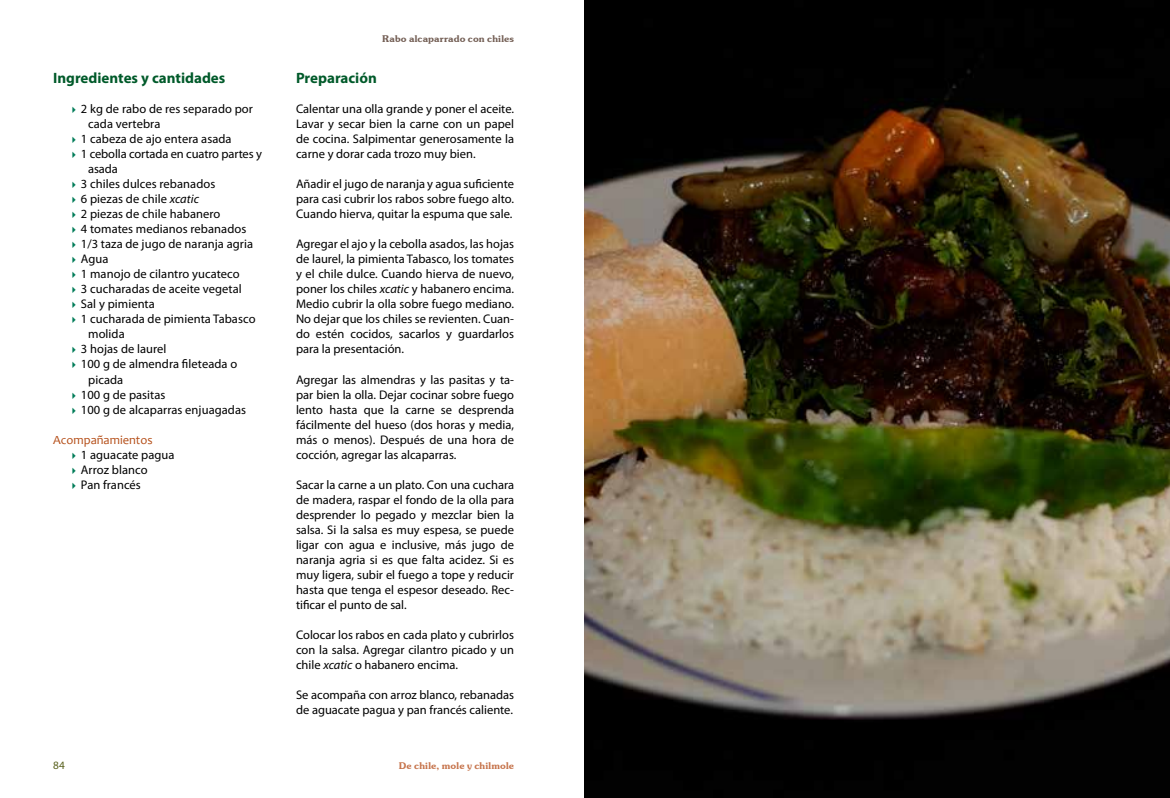
<style>
.page{position:relative;width:1170px;height:798px;background:#fff}
.page>*{position:absolute;margin:0;border:0;box-sizing:border-box;transform-origin:0 0}
.t1{font:700 15px "Myriad Pro";color:#005a2a}
.t2{font:12.5px/15px "Myriad Pro";color:#000;text-align:justify}
.t3{font:12.5px "Candara";color:#b54f19}
.t4{font:11.25px "Myriad Pro";color:#59611d}
.t5{font:600 10px "Souvenir Itc TEE";letter-spacing:.02em;color:#735e54}
.t6{font:600 10px "Souvenir Itc TEE";letter-spacing:.02em;color:#c6744c}
.s1{font-style:italic}
</style>
<div class="page">
<img style="left:585px;top:0;width:584px;height:797px">
<p class="t1" style="left:53px;top:68px;width:174px">Ingredientes y cantidades</p>
<p class="t2" style="left:81px;top:101px;width:173px">2 kg de rabo de res separado por</p>
<p class="t2" style="left:88px;top:116px;width:74px">cada vertebra</p>
<p class="t2" style="left:81px;top:131px;width:152px">1 cabeza de ajo entera asada</p>
<p class="t2" style="left:81px;top:146px;width:182px">1 cebolla cortada en cuatro partes y</p>
<p class="t2" style="left:88px;top:161px;width:31px">asada</p>
<p class="t2" style="left:81px;top:176px;width:136px">3 chiles dulces rebanados</p>
<p class="t2" style="left:81px;top:191px;width:120px">6 piezas de chile <span class="s1">xcatic</span></p>
<p class="t2" style="left:81px;top:206px;width:141px">2 piezas de chile habanero</p>
<p class="t2" style="left:81px;top:221px;width:167px">4 tomates medianos rebanados</p>
<p class="t2" style="left:81px;top:236px;width:173px">1/3 taza de jugo de naranja agria</p>
<p class="t2" style="left:81px;top:251px;width:29px">Agua</p>
<p class="t2" style="left:81px;top:266px;width:160px">1 manojo de cilantro yucateco</p>
<p class="t2" style="left:81px;top:281px;width:162px">3 cucharadas de aceite vegetal</p>
<p class="t2" style="left:81px;top:296px;width:75px">Sal y pimienta</p>
<p class="t2" style="left:81px;top:311px;width:176px">1 cucharada de pimienta Tabasco</p>
<p class="t2" style="left:88px;top:326px;width:38px">molida</p>
<p class="t2" style="left:81px;top:341px;width:87px">3 hojas de laurel</p>
<p class="t2" style="left:81px;top:356px;width:158px">100 g de almendra fileteada o</p>
<p class="t2" style="left:88px;top:371px;width:37px">picada</p>
<p class="t2" style="left:81px;top:386px;width:86px">100 g de pasitas</p>
<p class="t2" style="left:81px;top:401px;width:167px">100 g de alcaparras enjuagadas</p>
<p class="t3" style="left:53px;top:431px;width:101px">Acompañamientos</p>
<p class="t2" style="left:81px;top:446px;width:95px;text-align:left">1 aguacate pagua<br>Arroz blanco<br>Pan francés</p>
<p class="t5" style="left:382px;top:33px;width:133px">Rabo alcaparrado con chiles</p>
<p class="t1" style="left:296px;top:68px;width:82px">Preparación</p>
<p class="t2" style="left:296px;top:101px;width:219px">Calentar una olla grande y poner el aceite.<br>Lavar y secar bien la carne con un papel de cocina. Salpimentar generosamente la carne y dorar cada trozo muy bien.</p>
<p class="t2" style="left:296px;top:176px;width:219px">Añadir el jugo de naranja y agua suficiente para casi cubrir los rabos sobre fuego alto.<br>Cuando hierva, quitar la espuma que sale.</p>
<p class="t2" style="left:296px;top:236px;width:219px">Agregar el ajo y la cebolla asados, las hojas de laurel, la pimienta Tabasco, los tomates y el chile dulce. Cuando hierva de nuevo, poner los chiles <span class="s1">xcatic</span> y habanero encima.<br>Medio cubrir la olla sobre fuego mediano.<br>No dejar que los chiles se revienten. Cuan&shy;do estén cocidos, sacarlos y guardarlos para la presentación.</p>
<p class="t2" style="left:296px;top:371px;width:219px">Agregar las almendras y las pasitas y ta&shy;par bien la olla. Dejar cocinar sobre fuego lento hasta que la carne se desprenda fácilmente del hueso (dos horas y media, más o menos). Después de una hora de cocción, agregar las alcaparras.</p>
<p class="t2" style="left:296px;top:476px;width:219px">Sacar la carne a un plato. Con una cuchara de madera, raspar el fondo de la olla para desprender lo pegado y mezclar bien la salsa. Si la salsa es muy espesa, se puede ligar con agua e inclusive, más jugo de naranja agria si es que falta acidez. Si es muy ligera, subir el fuego a tope y reducir hasta que tenga el espesor deseado. Rec&shy;tificar el punto de sal.</p>
<p class="t2" style="left:296px;top:626px;width:219px">Colocar los rabos en cada plato y cubrirlos con la salsa. Agregar cilantro picado y un chile <span class="s1">xcatic</span> o habanero encima.</p>
<p class="t2" style="left:296px;top:686px;width:219px">Se acompaña con arroz blanco, rebanadas de aguacate pagua y pan francés caliente.</p>
<p class="t4" style="left:53px;top:758px;width:13px">84</p>
<p class="t6" style="left:399px;top:759px;width:117px">De chile, mole y chilmole</p>
</div>
